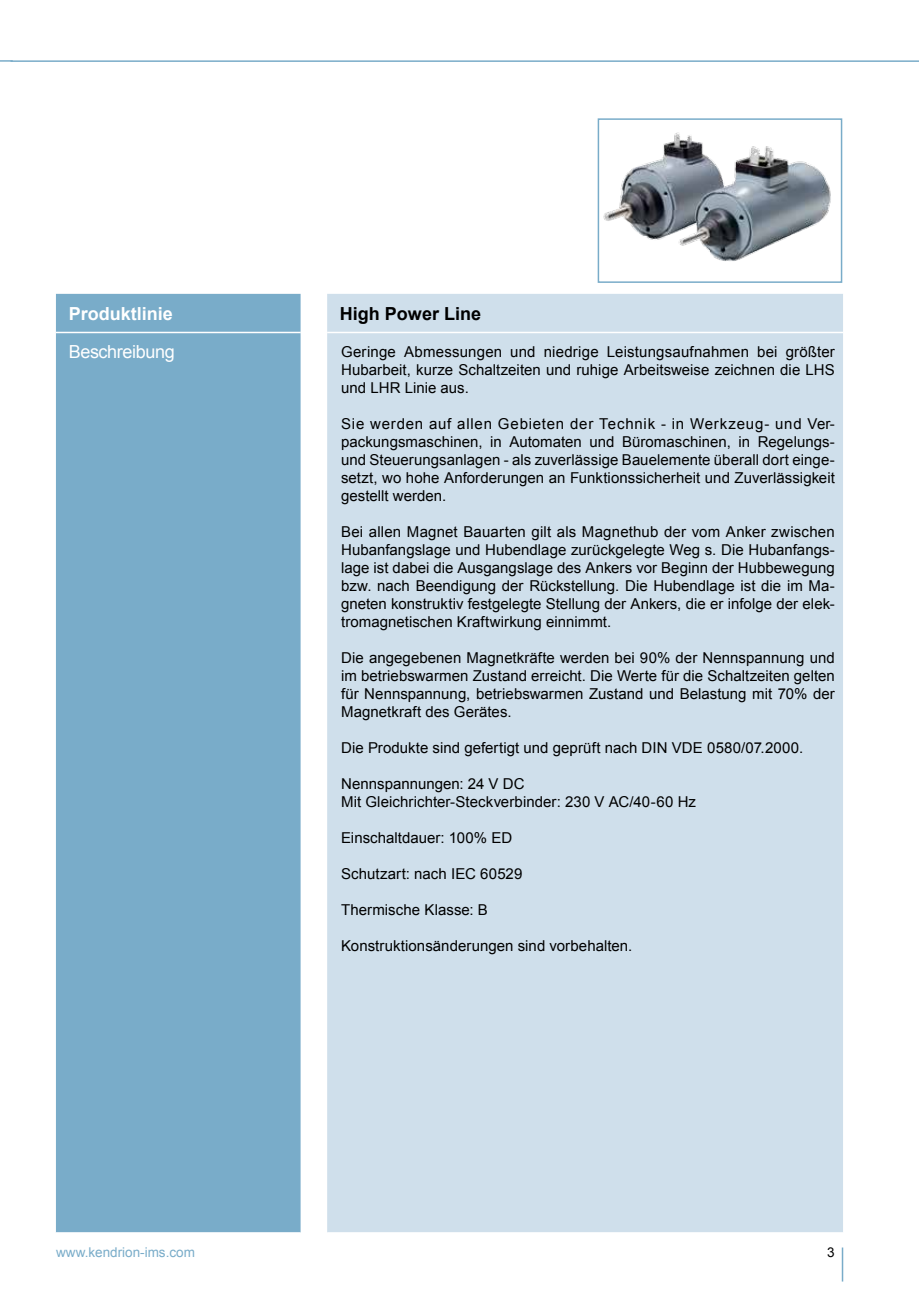
<style>
.page{position:relative;width:919px;height:1289px;background:#fff}
.page>*{position:absolute;margin:0;border:0;box-sizing:border-box;transform-origin:0 0}
.t1{font:700 18px "Arial";color:#000}
.t2{font:700 18px "Arial";color:#fff}
.t3{font:18px "Arial";letter-spacing:-.02em;color:#fff}
.t4{font:15px/18px "Arial";letter-spacing:.005em;color:#000;text-align:justify}
.t5{font:13.5px "Arial";color:#79acc9}
.t6{font:13.5px "Arial";color:#000}
</style>
<div class="page">
<hr style="left:841px;top:1247px;width:2px;height:34px;background:#79acc9">
<hr style="left:11px;top:60px;width:907px;height:2px;background:#79acc9">
<svg style="left:0;top:60px;width:13px;height:2px"></svg>
<div style="left:56px;top:294px;width:244px;height:938px;background:#79acc9"></div>
<div style="left:327px;top:294px;width:516px;height:938px;background:#cfdfeb"></div>
<hr style="left:56px;top:332px;width:244px;height:1px;background:#fff">
<hr style="left:327px;top:332px;width:516px;height:1px;background:#fff">
<img style="left:603px;top:132px;width:228px;height:129px">
<div style="left:597px;top:118px;width:245px;height:165px;border:2px solid #79acc9"></div>
<p class="t2" style="left:69px;top:301px;width:106px">Produktlinie</p>
<p class="t1" style="left:340px;top:301px;width:143px">High Power Line</p>
<p class="t3" style="left:69px;top:340px;width:108px">Beschreibung</p>
<p class="t4" style="left:341px;top:343px;width:495px">Geringe Abmessungen und niedrige Leistungsaufnahmen bei größter Hubarbeit, kurze Schaltzeiten und ruhige Arbeitsweise zeichnen die LHS und LHR Linie aus.</p>
<p class="t4" style="left:341px;top:415px;width:495px">Sie werden auf allen Gebieten der Technik - in Werkzeug- und Ver&shy;packungsmaschinen, in Automaten und Büromaschinen, in Regelungs&shy;und Steuerungsanlagen - als zuverlässige Bauelemente überall dort einge&shy;setzt, wo hohe Anforderungen an Funktionssicherheit und Zuverlässigkeit gestellt werden.</p>
<p class="t4" style="left:341px;top:523px;width:495px">Bei allen Magnet Bauarten gilt als Magnethub der vom Anker zwischen Hubanfangslage und Hubendlage zurückgelegte Weg s. Die Hubanfangs&shy;lage ist dabei die Ausgangslage des Ankers vor Beginn der Hubbewegung bzw. nach Beendigung der Rückstellung. Die Hubendlage ist die im Ma&shy;gneten konstruktiv festgelegte Stellung der Ankers, die er infolge der elek&shy;tromagnetischen Kraftwirkung einnimmt.</p>
<p class="t4" style="left:341px;top:649px;width:495px">Die angegebenen Magnetkräfte werden bei 90% der Nennspannung und im betriebswarmen Zustand erreicht. Die Werte für die Schaltzeiten gelten für Nennspannung, betriebswarmen Zustand und Belastung mit 70% der Magnetkraft des Gerätes.</p>
<p class="t4" style="left:341px;top:739px;width:463px">Die Produkte sind gefertigt und geprüft nach DIN VDE 0580/07.2000.</p>
<p class="t4" style="left:341px;top:775px;width:356px">Nennspannungen: 24 V DC<br>Mit Gleichrichter-Steckverbinder: 230 V AC/40-60 Hz</p>
<p class="t4" style="left:341px;top:829px;width:173px">Einschaltdauer: 100% ED</p>
<p class="t4" style="left:341px;top:865px;width:183px">Schutzart: nach IEC 60529</p>
<p class="t4" style="left:341px;top:901px;width:148px">Thermische Klasse: B</p>
<p class="t4" style="left:341px;top:937px;width:293px">Konstruktionsänderungen sind vorbehalten.</p>
<p class="t5" style="left:56px;top:1243px;width:140px">www.kendrion-ims.com</p>
<p class="t6" style="left:827px;top:1243px;width:9px">3</p>
</div>
